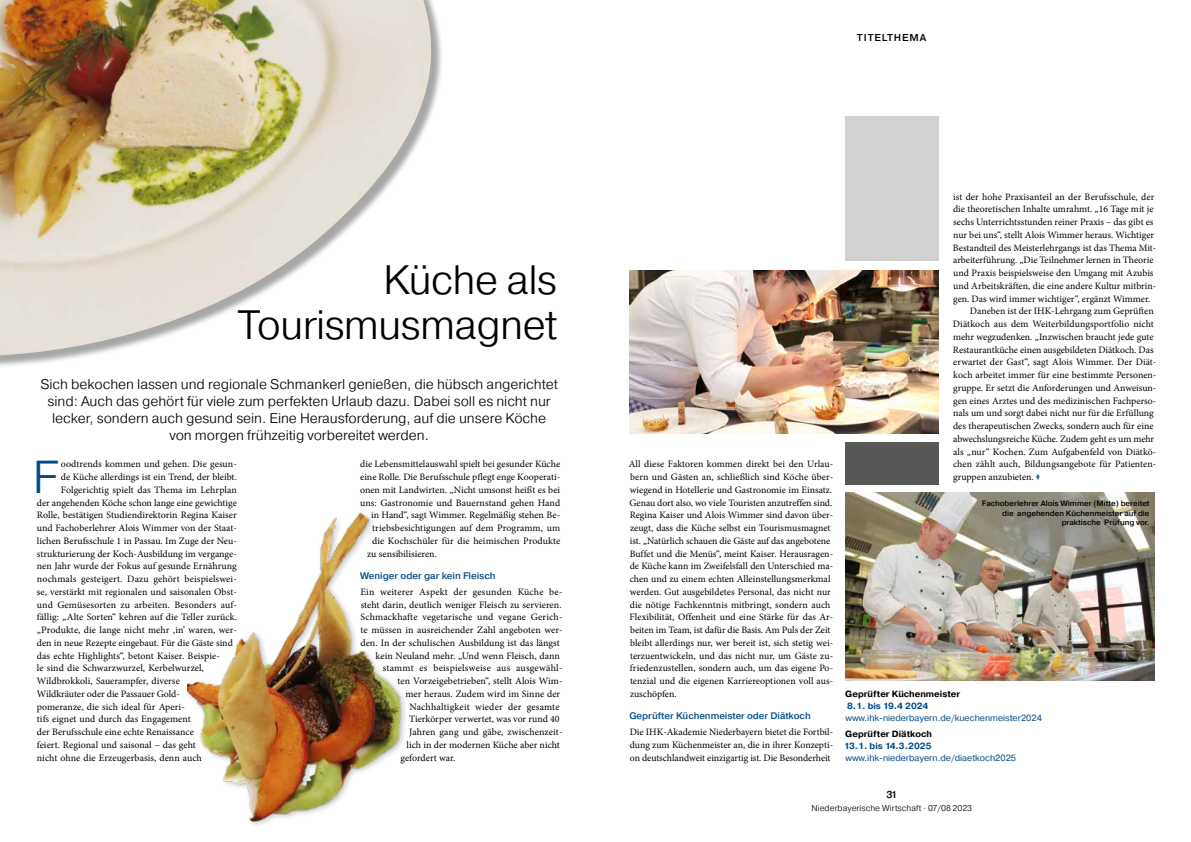
<style>
.page{position:relative;width:1191px;height:842px;background:#fff}
.page>*{position:absolute;margin:0;border:0;box-sizing:border-box;transform-origin:0 0}
.t1{font:300 46.2px "Pragmatica";color:#004b88}
.t2{font:300 41px/45px "Pragmatica";letter-spacing:-.02em;color:#000;text-align:right}
.t3{font:300 14px/17px "Pragmatica";letter-spacing:-.005em;color:#000;text-align:center}
.t4{font:500 10px "Pragmatica";letter-spacing:.09em;color:#000}
.t5{font:9.8px/12.7px "Minion Pro";color:#000}
.t6{font:9.8px "Minion Pro";letter-spacing:.02em;color:#000}
.t7{font:500 9.5px "Pragmatica";letter-spacing:-.005em;color:#004b88}
.t8{font:9px "Pragmatica";color:#004b88}
.t9{font:700 9px "Pragmatica";color:#000}
.t10{font:700 9px "Pragmatica";color:#004b88}
.t11{font:300 8.5px "Pragmatica";letter-spacing:.005em;color:#000}
.t12{font:500 7.8px/9.5px "Pragmatica";letter-spacing:-.005em;color:#000;text-align:right}
.s1{font-size:5px}
</style>
<div class="page">
<svg style="left:1036px;top:474px;width:3px;height:6px"></svg>
<img style="left:187px;top:512px;width:218px;height:313px">
<div style="left:0;top:0;width:443px;height:368px;background:#000;opacity:.35"></div>
<img style="left:0;top:0;width:439px;height:355px">
<img style="left:845px;top:493px;width:309px;height:188px">
<img style="left:629px;top:270px;width:309px;height:164px">
<div style="left:845px;top:116px;width:93px;height:145px;background:#d2d2d2"></div>
<div style="left:845px;top:442px;width:93px;height:43px;background:#575756"></div>
<h2 class="t2" style="left:238px;top:256px;width:321px">Küche als<br>Tourismusmagnet</h2>
<p class="t3" style="left:40px;top:376px;width:519px">Sich bekochen lassen und regionale Schmankerl genießen, die hübsch angerichtet sind: Auch das gehört für viele zum perfekten Urlaub dazu. Dabei soll es nicht nur lecker, sondern auch gesund sein. Eine Herausforderung, auf die unsere Köche von morgen frühzeitig vorbereitet werden.</p>
<h1 class="t1" style="left:33px;top:447px;width:28px">F</h1>
<p class="t5" style="left:61px;top:458px;width:177px">oodtrends kommen und gehen. Die gesun-</p>
<p class="t5" style="left:360px;top:458px;width:202px">die Lebensmittelauswahl spielt bei gesunder Küche</p>
<p class="t5" style="left:360px;top:471px;width:201px">eine Rolle. Die Berufsschule pflegt enge Kooperati-</p>
<p class="t5" style="left:360px;top:483px;width:202px">onen mit Landwirten. „Nicht umsonst heißt es bei</p>
<p class="t5" style="left:360px;top:496px;width:202px">uns: Gastronomie und Bauernstand gehen Hand</p>
<p class="t5" style="left:371px;top:509px;width:191px">in Hand“, sagt Wimmer. Regelmäßig stehen Be-</p>
<p class="t5" style="left:372px;top:522px;width:189px">triebsbesichtigungen auf dem Programm, um</p>
<p class="t5" style="left:372px;top:534px;width:190px">die Kochschüler für die heimischen Produkte</p>
<p class="t5" style="left:367px;top:547px;width:71px">zu sensibilisieren.</p>
<p class="t7" style="left:360px;top:570px;width:137px">Weniger oder gar kein Fleisch</p>
<p class="t6" style="left:360px;top:585px;width:204px">Ein weiterer Aspekt der gesunden Küche be-</p>
<p class="t5" style="left:361px;top:598px;width:202px">steht darin, deutlich weniger Fleisch zu servieren.</p>
<p class="t5" style="left:360px;top:611px;width:203px">Schmackhafte vegetarische und vegane Gerich-</p>
<p class="t5" style="left:360px;top:624px;width:203px">te müssen in ausreichender Zahl angeboten wer-</p>
<p class="t5" style="left:360px;top:636px;width:201px">den. In der schulischen Ausbildung ist das längst</p>
<p class="t5" style="left:376px;top:649px;width:186px">kein Neuland mehr. „Und wenn Fleisch, dann</p>
<p class="t6" style="left:383px;top:662px;width:181px">stammt es beispielsweise aus ausgewähl-</p>
<p class="t5" style="left:397px;top:675px;width:166px">ten Vorzeigebetrieben“, stellt Alois Wim-</p>
<p class="t5" style="left:405px;top:687px;width:156px">mer heraus. Zudem wird im Sinne der</p>
<p class="t6" style="left:409px;top:700px;width:152px">Nachhaltigkeit wieder der gesamte</p>
<p class="t5" style="left:409px;top:713px;width:152px">Tierkörper verwertet, was vor rund 40</p>
<p class="t5" style="left:409px;top:726px;width:155px">Jahren gang und gäbe, zwischenzeit-</p>
<p class="t5" style="left:407px;top:738px;width:155px">lich in der modernen Küche aber nicht</p>
<p class="t5" style="left:400px;top:751px;width:56px">gefordert war.</p>
<p class="t5" style="left:61px;top:471px;width:177px">de Küche allerdings ist ein Trend, der bleibt.</p>
<p class="t5" style="left:61px;top:483px;width:177px">Folgerichtig spielt das Thema im Lehrplan</p>
<p class="t5" style="left:37px;top:496px;width:201px">der angehenden Köche schon lange eine gewichtige</p>
<p class="t5" style="left:37px;top:509px;width:201px">Rolle, bestätigen Studiendirektorin Regina Kaiser</p>
<p class="t5" style="left:37px;top:522px;width:202px">und Fachoberlehrer Alois Wimmer von der Staat-</p>
<p class="t5" style="left:37px;top:534px;width:202px">lichen Berufsschule 1 in Passau. Im Zuge der Neu-</p>
<p class="t5" style="left:37px;top:547px;width:202px">strukturierung der Koch-Ausbildung im vergange-</p>
<p class="t5" style="left:37px;top:560px;width:201px">nen Jahr wurde der Fokus auf gesunde Ernährung</p>
<p class="t5" style="left:37px;top:573px;width:202px">nochmals gesteigert. Dazu gehört beispielswei-</p>
<p class="t5" style="left:37px;top:585px;width:202px">se, verstärkt mit regionalen und saisonalen Obst-</p>
<p class="t5" style="left:37px;top:598px;width:202px">und Gemüsesorten zu arbeiten. Besonders auf-</p>
<p class="t5" style="left:37px;top:611px;width:202px">fällig: „Alte Sorten“ kehren auf die Teller zurück.</p>
<p class="t5" style="left:37px;top:624px;width:202px">„Produkte, die lange nicht mehr ‚in’ waren, wer-</p>
<p class="t5" style="left:37px;top:636px;width:197px">den in neue Rezepte eingebaut. Für die Gäste sind</p>
<p class="t5" style="left:37px;top:649px;width:185px">das echte Highlights“, betont Kaiser. Beispie-</p>
<p class="t5" style="left:37px;top:662px;width:168px">le sind die Schwarzwurzel, Kerbelwurzel,</p>
<p class="t5" style="left:37px;top:675px;width:145px">Wildbrokkoli, Sauerampfer, diverse</p>
<p class="t5" style="left:37px;top:687px;width:145px">Wildkräuter oder die Passauer Gold-</p>
<p class="t5" style="left:37px;top:700px;width:150px">pomeranze, die sich ideal für Aperi-</p>
<p class="t5" style="left:37px;top:713px;width:155px">tifs eignet und durch das Engagement</p>
<p class="t5" style="left:37px;top:726px;width:159px">der Berufsschule eine echte Renaissance</p>
<p class="t5" style="left:37px;top:738px;width:161px">feiert. Regional und saisonal – das geht</p>
<p class="t5" style="left:37px;top:751px;width:167px">nicht ohne die Erzeugerbasis, denn auch</p>
<p class="t4" style="left:857px;top:31px;width:71px">TITELTHEMA</p>
<p class="t5" style="left:629px;top:458px;width:206px">All diese Faktoren kommen direkt bei den Urlau&shy;bern und Gästen an, schließlich sind Köche über&shy;wiegend in Hotellerie und Gastronomie im Einsatz.<br>Genau dort also, wo viele Touristen anzutreffen sind.<br>Regina Kaiser und Alois Wimmer sind davon über&shy;zeugt, dass die Küche selbst ein Tourismusmagnet ist. „Natürlich schauen die Gäste auf das angebotene Buffet und die Menüs“, meint Kaiser. Herausragen&shy;de Küche kann im Zweifelsfall den Unterschied ma&shy;chen und zu einem echten Alleinstellungsmerkmal werden. Gut ausgebildetes Personal, das nicht nur die nötige Fachkenntnis mitbringt, sondern auch Flexibilität, Offenheit und eine Stärke für das Ar&shy;beiten im Team, ist dafür die Basis. Am Puls der Zeit bleibt allerdings nur, wer bereit ist, sich stetig wei&shy;terzuentwickeln, und das nicht nur, um Gäste zu&shy;friedenzustellen, sondern auch, um das eigene Po&shy;tenzial und die eigenen Karriereoptionen voll aus&shy;zuschöpfen.</p>
<p class="t7" style="left:629px;top:710px;width:183px">Geprüfter Küchenmeister oder Diätkoch</p>
<p class="t5" style="left:629px;top:726px;width:205px;text-align:justify">Die IHK-Akademie Niederbayern bietet die Fortbil&shy;dung zum Küchenmeister an, die in ihrer Konzepti&shy;on deutschlandweit einzigartig ist. Die Besonderheit</p>
<p class="t5" style="left:953px;top:190px;width:203px">ist der hohe Praxisanteil an der Berufsschule, der</p>
<p class="t5" style="left:953px;top:203px;width:202px">die theoretischen Inhalte umrahmt. „16 Tage mit je</p>
<p class="t5" style="left:953px;top:216px;width:202px">sechs Unterrichtsstunden reiner Praxis – das gibt es</p>
<p class="t5" style="left:953px;top:228px;width:203px">nur bei uns“, stellt Alois Wimmer heraus. Wichtiger</p>
<p class="t5" style="left:953px;top:241px;width:205px">Bestandteil des Meisterlehrgangs ist das Thema Mit-</p>
<p class="t5" style="left:953px;top:254px;width:202px">arbeiterführung. „Die Teilnehmer lernen in Theorie</p>
<p class="t5" style="left:953px;top:267px;width:202px">und Praxis beispielsweise den Umgang mit Azubis</p>
<p class="t5" style="left:953px;top:279px;width:205px">und Arbeitskräften, die eine andere Kultur mitbrin-</p>
<p class="t5" style="left:953px;top:292px;width:199px">gen. Das wird immer wichtiger“, ergänzt Wimmer.</p>
<p class="t5" style="left:970px;top:305px;width:185px">Daneben ist der IHK-Lehrgang zum Geprüften</p>
<p class="t5" style="left:953px;top:318px;width:202px">Diätkoch aus dem Weiterbildungsportfolio nicht</p>
<p class="t5" style="left:953px;top:330px;width:202px">mehr wegzudenken. „Inzwischen braucht jede gute</p>
<p class="t5" style="left:953px;top:343px;width:202px">Restaurantküche einen ausgebildeten Diätkoch. Das</p>
<p class="t5" style="left:953px;top:356px;width:205px">erwartet der Gast“, sagt Alois Wimmer. Der Diät-</p>
<p class="t5" style="left:953px;top:369px;width:205px">koch arbeitet immer für eine bestimmte Personen-</p>
<p class="t5" style="left:953px;top:381px;width:205px">gruppe. Er setzt die Anforderungen und Anweisun-</p>
<p class="t5" style="left:953px;top:394px;width:205px">gen eines Arztes und des medizinischen Fachperso-</p>
<p class="t5" style="left:953px;top:407px;width:202px">nals um und sorgt dabei nicht nur für die Erfüllung</p>
<p class="t5" style="left:953px;top:420px;width:202px">des therapeutischen Zwecks, sondern auch für eine</p>
<p class="t5" style="left:953px;top:432px;width:202px">abwechslungsreiche Küche. Zudem geht es um mehr</p>
<p class="t5" style="left:953px;top:445px;width:205px">als „nur“ Kochen. Zum Aufgabenfeld von Diätkö-</p>
<p class="t5" style="left:953px;top:458px;width:205px">chen zählt auch, Bildungsangebote für Patienten-</p>
<p class="t5" style="left:953px;top:471px;width:82px">gruppen anzubieten.</p>
<p class="t12" style="left:982px;top:499px;width:169px">Fachoberlehrer Alois Wimmer (Mitte) bereitet die angehenden Küchenmeister auf die praktische Prüfung vor.</p>
<p class="t9" style="left:845px;top:688px;width:116px">Geprüfter Küchenmeister</p>
<p class="t10" style="left:847px;top:700px;width:83px">8.1. bis 19.4 2024</p>
<p class="t8" style="left:845px;top:712px;width:198px">www.ihk-niederbayern.de/kuechenmeister2024</p>
<p class="t9" style="left:845px;top:728px;width:88px">Geprüfter Diätkoch</p>
<p class="t10" style="left:844px;top:740px;width:89px">13.1. bis 14.3.2025</p>
<p class="t8" style="left:845px;top:752px;width:172px">www.ihk-niederbayern.de/diaetkoch2025</p>
<p class="t4" style="left:886px;top:788px;width:12px">31</p>
<p class="t11" style="left:811px;top:802px;width:162px">Niederbayerische Wirtschaft <span class="s1">•</span> 07/08 2023</p>
</div>
